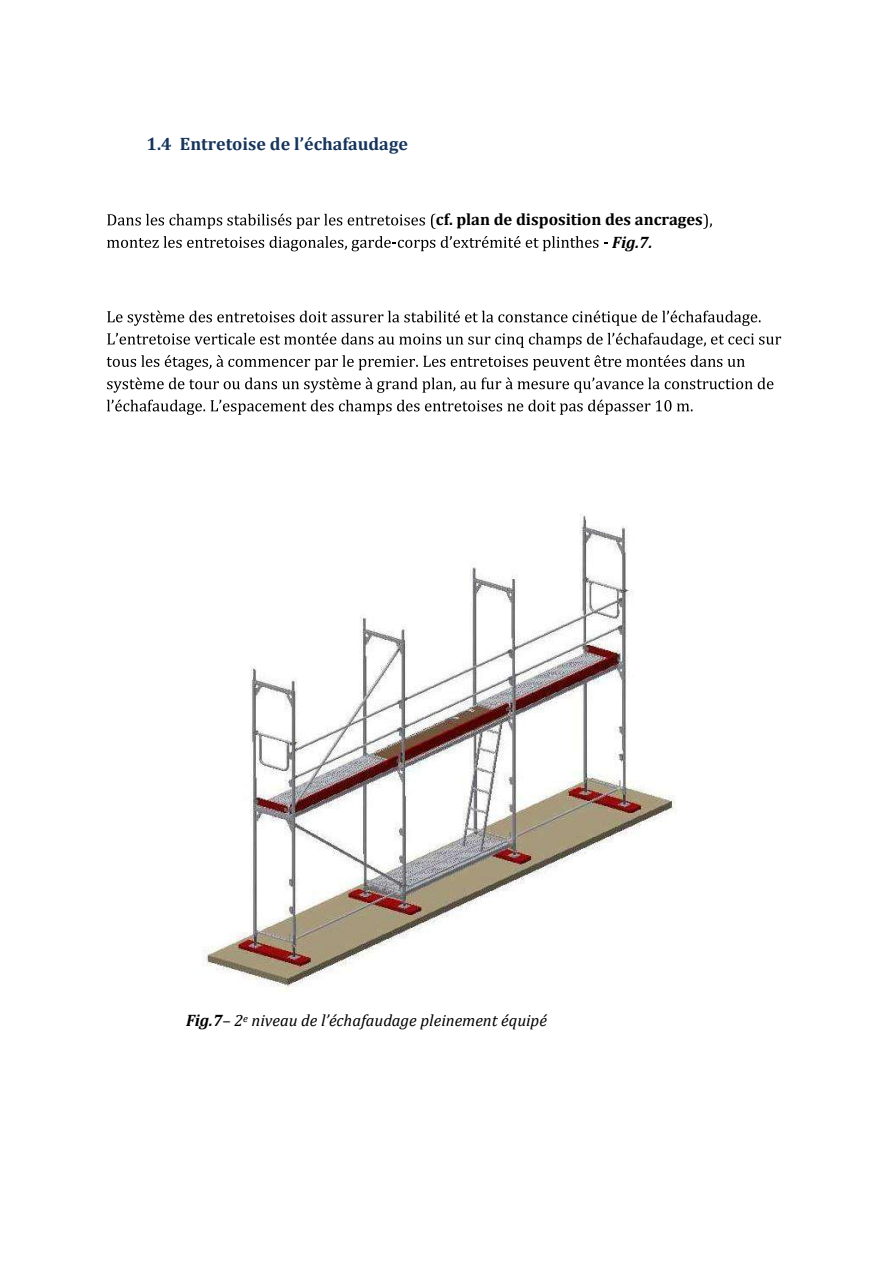
<style>
.page{position:relative;width:893px;height:1264px;background:#fff}
.page>*{position:absolute;margin:0;border:0;box-sizing:border-box;transform-origin:0 0}
.t1{font:700 18px "Cambria";color:#16355c}
.t2{font:italic 16.5px "Cambria";color:#000}
.t3{font:700 16.5px "Cambria";color:#000}
.t4{font:italic 700 16.5px "Cambria";color:#000}
.s1{font-weight:700}
</style>
<div class="page">
<svg style="left:107px;top:214px;width:328px;height:15px"></svg>
<svg style="left:703px;top:214px;width:8px;height:15px"></svg>
<svg style="left:107px;top:236px;width:491px;height:15px"></svg>
<svg style="left:107px;top:310px;width:653px;height:16px"></svg>
<svg style="left:107px;top:333px;width:674px;height:15px"></svg>
<svg style="left:107px;top:355px;width:637px;height:15px"></svg>
<svg style="left:107px;top:377px;width:666px;height:15px"></svg>
<svg style="left:107px;top:399px;width:585px;height:16px"></svg>
<img style="left:202px;top:514px;width:474px;height:477px">
<p class="t1" style="left:147px;top:131px;width:263px">1.4 Entretoise de l’échafaudage</p>
<p class="t3" style="left:436px;top:208px;width:268px">cf. plan de disposition des ancrages</p>
<p class="t4" style="left:612px;top:230px;width:42px">Fig.7.</p>
<p class="t2" style="left:186px;top:1008px;width:362px"><span class="s1">Fig.7</span>– 2<sup>e</sup> niveau de l’échafaudage pleinement équipé</p>
</div>
